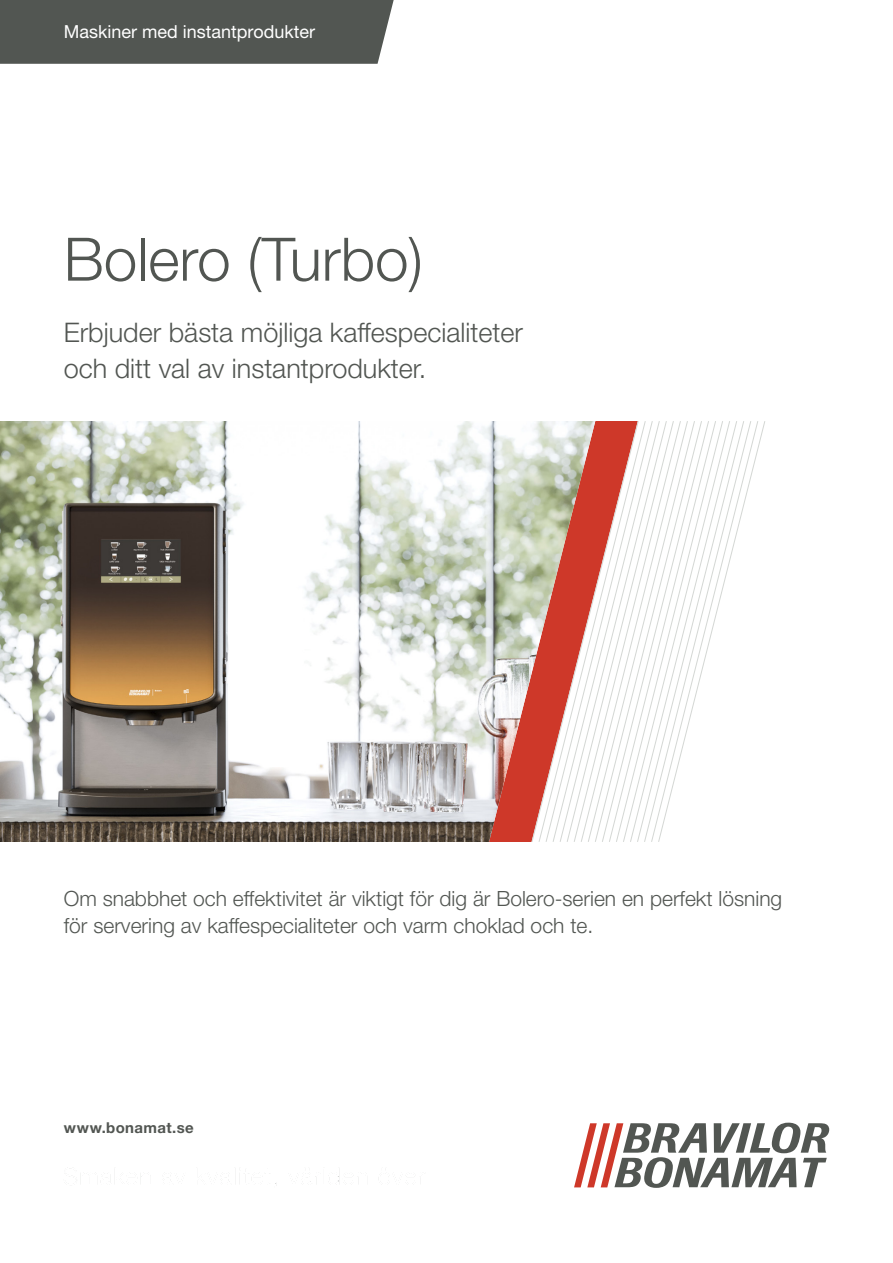
<style>
.page{position:relative;width:893px;height:1263px;background:#fff}
.page>*{position:absolute;margin:0;border:0;box-sizing:border-box;transform-origin:0 0}
.t1{font:300 60px "Helvetica Neue LT Pro";color:#525652}
.t2{font:300 27px/36px "Helvetica Neue LT Pro";color:#525652}
.t3{font:300 21px/27px "Helvetica Neue LT Pro";color:#525652}
.t4{font:18px "Helvetica Neue LT Pro";color:#fff}
.t5{font:700 15px "Helvetica Neue LT Pro";letter-spacing:.025em;color:#525652}
</style>
<div class="page">
<svg style="left:69px;top:1168px;width:310px;height:16px"></svg>
<svg style="left:574px;top:1123px;width:255px;height:65px"></svg>
<img style="left:0;top:421px;width:531px;height:421px">
<svg style="left:531px;top:421px;width:7px;height:421px"></svg>
<svg style="left:724px;top:421px;width:41px;height:163px"></svg>
<svg style="left:538px;top:421px;width:7px;height:421px"></svg>
<svg style="left:545px;top:421px;width:7px;height:421px"></svg>
<svg style="left:552px;top:421px;width:7px;height:421px"></svg>
<svg style="left:559px;top:421px;width:7px;height:421px"></svg>
<svg style="left:566px;top:421px;width:7px;height:421px"></svg>
<svg style="left:573px;top:421px;width:7px;height:421px"></svg>
<svg style="left:580px;top:421px;width:21px;height:421px"></svg>
<svg style="left:601px;top:421px;width:7px;height:421px"></svg>
<svg style="left:608px;top:421px;width:7px;height:421px"></svg>
<svg style="left:615px;top:421px;width:109px;height:421px"></svg>
<div style="left:0;top:0;width:394px;height:64px;background:#525652"></div>
<p class="t4" style="left:64px;top:21px;width:253px">Maskiner med instantprodukter</p>
<h1 class="t1" style="left:64px;top:223px;width:361px">Bolero (Turbo)</h1>
<p class="t2" style="left:64px;top:314px;width:461px">Erbjuder bästa möjliga kaffespecialiteter och ditt val av instantprodukter.</p>
<p class="t3" style="left:64px;top:885px;width:720px">Om snabbhet och effektivitet är viktigt för dig är Bolero-serien en perfekt lösning för servering av kaffespecialiteter och varm choklad och te.</p>
<p class="t5" style="left:64px;top:1118px;width:132px">www.bonamat.se</p>
</div>
